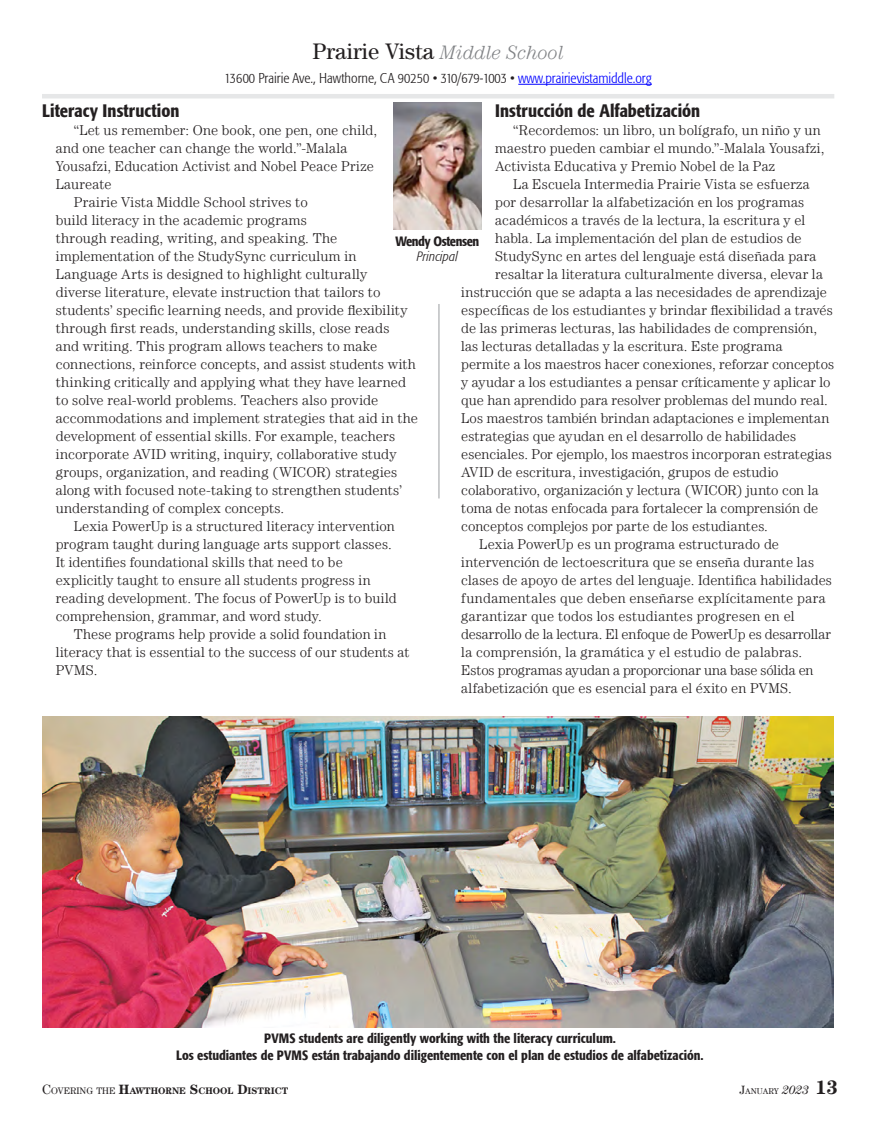
<style>
.page{position:relative;width:878px;height:1121px;background:#fff}
.page>*{position:absolute;margin:0;border:0;box-sizing:border-box;transform-origin:0 0}
.t1{font:22.5px "Century LT";letter-spacing:.005em;color:#231f20}
.t2{font:500 condensed 18px "Formata";letter-spacing:.005em;color:#231f20}
.t3{font:300 14.25px/18px "Century LT";letter-spacing:.01em;color:#231f20}
.t4{font:300 condensed 14.25px "Formata";color:#231f20}
.t5{font:300 14.25px "Century LT";letter-spacing:-.015em;color:#231f20}
.t6{font:300 14.25px "Century LT";letter-spacing:-.01em;color:#231f20}
.t7{font:300 14.25px "Century LT";letter-spacing:.03em;color:#231f20}
.t8{font:500 condensed 13.5px/16.5px "Formata";color:#231f20;text-align:center}
.t9{font:500 condensed 13.5px "Formata";letter-spacing:-.03em;color:#231f20}
.t10{font:italic 300 condensed 13.5px "Formata";letter-spacing:.005em;color:#231f20}
.t11{font:700 9.45px "Century LT";color:#231f20}
.t12{font:8.4px "Century LT";color:#231f20}
.s1{font-weight:300;font-style:italic;font-size:19.5px;color:#808285}
.s2{color:#00f}
.s3{font-weight:400;font-size:13.5px}
.s4{font-weight:400}
.s5{font-size:13.5px}
.s6{font-size:12px}
.s7{font-style:italic;font-size:12px}
.s8{font-weight:700;font-size:19.5px}
</style>
<div class="page">
<img style="left:393px;top:103px;width:88px;height:126px">
<hr style="left:42px;top:94px;width:792px;height:4px;background:#e6e7e8">
<hr style="left:518px;top:84px;width:133px;height:1px;background:#00f">
<hr style="left:438px;top:304px;width:1px;height:194px;background:#bcbec0">
<img style="left:42px;top:716px;width:791px;height:312px">
<h1 class="t1" style="left:312px;top:38px;width:253px">Prairie Vista <span class="s1">Middle School</span></h1>
<p class="t4" style="left:224px;top:70px;width:428px">13600 Prairie Ave., Hawthorne, CA 90250 • 310/679-1003 • <span class="s2">www.prairievistamiddle.org</span></p>
<p class="t2" style="left:495px;top:100px;width:206px">Instrucción de Alfabetización</p>
<p class="t3" style="left:495px;top:121px;width:331px;text-indent:18px">“Recordemos: un libro, un bolígrafo, un niño y un maestro pueden cambiar el mundo.”-Malala Yousafzi,<br>Activista Educativa y Premio Nobel de la Paz</p>
<p class="t3" style="left:513px;top:175px;width:298px">La Escuela Intermedia Prairie Vista se esfuerza</p>
<p class="t3" style="left:495px;top:193px;width:310px">por desarrollar la alfabetización en los programas</p>
<p class="t3" style="left:495px;top:211px;width:311px">académicos a través de la lectura, la escritura y el</p>
<p class="t3" style="left:495px;top:229px;width:308px">habla. La implementación del plan de estudios de</p>
<p class="t3" style="left:495px;top:247px;width:323px">StudySync en artes del lenguaje está diseñada para</p>
<p class="t3" style="left:495px;top:265px;width:329px">resaltar la literatura culturalmente diversa, elevar la</p>
<p class="t3" style="left:461px;top:283px;width:367px">instrucción que se adapta a las necesidades de aprendizaje</p>
<p class="t3" style="left:461px;top:301px;width:373px">específicas de los estudiantes y brindar flexibilidad a través</p>
<p class="t3" style="left:461px;top:319px;width:357px">de las primeras lecturas, las habilidades de comprensión,</p>
<p class="t3" style="left:461px;top:337px;width:323px">las lecturas detalladas y la escritura. Este programa</p>
<p class="t3" style="left:461px;top:355px;width:374px">permite a los maestros hacer conexiones, reforzar conceptos</p>
<p class="t3" style="left:461px;top:373px;width:371px">y ayudar a los estudiantes a pensar críticamente y aplicar lo</p>
<p class="t3" style="left:461px;top:391px;width:368px">que han aprendido para resolver problemas del mundo real.</p>
<p class="t3" style="left:461px;top:409px;width:369px">Los maestros también brindan adaptaciones e implementan</p>
<p class="t3" style="left:461px;top:427px;width:336px">estrategias que ayudan en el desarrollo de habilidades</p>
<p class="t3" style="left:461px;top:445px;width:372px">esenciales. Por ejemplo, los maestros incorporan estrategias</p>
<p class="t3" style="left:461px;top:463px;width:319px">AVID de escritura, investigación, grupos de estudio</p>
<p class="t3" style="left:461px;top:481px;width:359px">colaborativo, organización y lectura (WICOR) junto con la</p>
<p class="t3" style="left:461px;top:499px;width:358px">toma de notas enfocada para fortalecer la comprensión de</p>
<p class="t3" style="left:461px;top:517px;width:308px">conceptos complejos por parte de los estudiantes.</p>
<p class="t3" style="left:479px;top:535px;width:301px">Lexia PowerUp es un programa estructurado de</p>
<p class="t3" style="left:461px;top:553px;width:354px">intervención de lectoescritura que se enseña durante las</p>
<p class="t3" style="left:461px;top:571px;width:372px">clases de apoyo de artes del lenguaje. Identifica habilidades</p>
<p class="t3" style="left:461px;top:589px;width:366px">fundamentales que deben enseñarse explícitamente para</p>
<p class="t3" style="left:461px;top:607px;width:335px">garantizar que todos los estudiantes progresen en el</p>
<p class="t5" style="left:461px;top:626px;width:371px">desarrollo de la lectura. El enfoque de PowerUp es desarrollar</p>
<p class="t3" style="left:461px;top:643px;width:342px">la comprensión, la gramática y el estudio de palabras.</p>
<p class="t6" style="left:461px;top:662px;width:354px">Estos programas ayudan a proporcionar una base sólida en</p>
<p class="t3" style="left:461px;top:679px;width:332px">alfabetización que es esencial para el éxito en PVMS.</p>
<p class="t2" style="left:42px;top:100px;width:139px">Literacy Instruction</p>
<p class="t3" style="left:74px;top:121px;width:305px">“Let us remember: One book, one pen, one child,</p>
<p class="t3" style="left:56px;top:139px;width:293px">and one teacher can change the world.”-Malala</p>
<p class="t3" style="left:56px;top:157px;width:320px">Yousafzi, Education Activist and Nobel Peace Prize</p>
<p class="t3" style="left:56px;top:175px;width:57px">Laureate</p>
<p class="t3" style="left:74px;top:193px;width:236px">Prairie Vista Middle School strives to</p>
<p class="t3" style="left:56px;top:211px;width:253px">build literacy in the academic programs</p>
<p class="t7" style="left:56px;top:230px;width:283px">through reading, writing, and speaking. The</p>
<p class="t3" style="left:56px;top:247px;width:302px">implementation of the StudySync curriculum in</p>
<p class="t3" style="left:56px;top:265px;width:313px">Language Arts is designed to highlight culturally</p>
<p class="t3" style="left:56px;top:283px;width:326px">diverse literature, elevate instruction that tailors to</p>
<p class="t3" style="left:56px;top:301px;width:353px">students’ specific learning needs, and provide flexibility</p>
<p class="t3" style="left:56px;top:319px;width:335px">through first reads, understanding skills, close reads</p>
<p class="t3" style="left:56px;top:337px;width:323px">and writing. This program allows teachers to make</p>
<p class="t3" style="left:56px;top:355px;width:361px">connections, reinforce concepts, and assist students with</p>
<p class="t3" style="left:56px;top:373px;width:352px">thinking critically and applying what they have learned</p>
<p class="t3" style="left:56px;top:391px;width:324px">to solve real-world problems. Teachers also provide</p>
<p class="t3" style="left:56px;top:409px;width:364px">accommodations and implement strategies that aid in the</p>
<p class="t3" style="left:56px;top:427px;width:341px">development of essential skills. For example, teachers</p>
<p class="t3" style="left:56px;top:445px;width:342px">incorporate AVID writing, inquiry, collaborative study</p>
<p class="t3" style="left:56px;top:463px;width:343px">groups, organization, and reading (WICOR) strategies</p>
<p class="t3" style="left:56px;top:481px;width:347px">along with focused note-taking to strengthen students’</p>
<p class="t3" style="left:56px;top:499px;width:230px">understanding of complex concepts.</p>
<p class="t3" style="left:74px;top:517px;width:322px">Lexia PowerUp is a structured literacy intervention</p>
<p class="t3" style="left:56px;top:535px;width:337px">program taught during language arts support classes.</p>
<p class="t3" style="left:56px;top:553px;width:288px">It identifies foundational skills that need to be</p>
<p class="t3" style="left:56px;top:571px;width:316px">explicitly taught to ensure all students progress in</p>
<p class="t3" style="left:56px;top:589px;width:342px">reading development. The focus of PowerUp is to build</p>
<p class="t3" style="left:56px;top:607px;width:267px">comprehension, grammar, and word study.</p>
<p class="t3" style="left:74px;top:625px;width:314px">These programs help provide a solid foundation in</p>
<p class="t3" style="left:56px;top:643px;width:355px">literacy that is essential to the success of our students at</p>
<p class="t3" style="left:56px;top:661px;width:43px">PVMS.</p>
<p class="t9" style="left:395px;top:233px;width:85px">Wendy Ostensen</p>
<p class="t10" style="left:417px;top:249px;width:42px">Principal</p>
<p class="t8" style="left:176px;top:1030px;width:529px">PVMS students are diligently working with the literacy curriculum.<br>Los estudiantes de PVMS están trabajando diligentemente con el plan de estudios de alfabetización.</p>
<p class="t11" style="left:42px;top:1085px;width:247px"><span class="s3">C</span><span class="s4">OVERING THE</span> <span class="s5">H</span>AWTHORNE <span class="s5">S</span>CHOOL <span class="s5">D</span>ISTRICT</p>
<p class="t12" style="left:739px;top:1086px;width:99px"><span class="s6">J</span>ANUARY <span class="s7">2023</span> <span class="s8">13</span></p>
</div>
